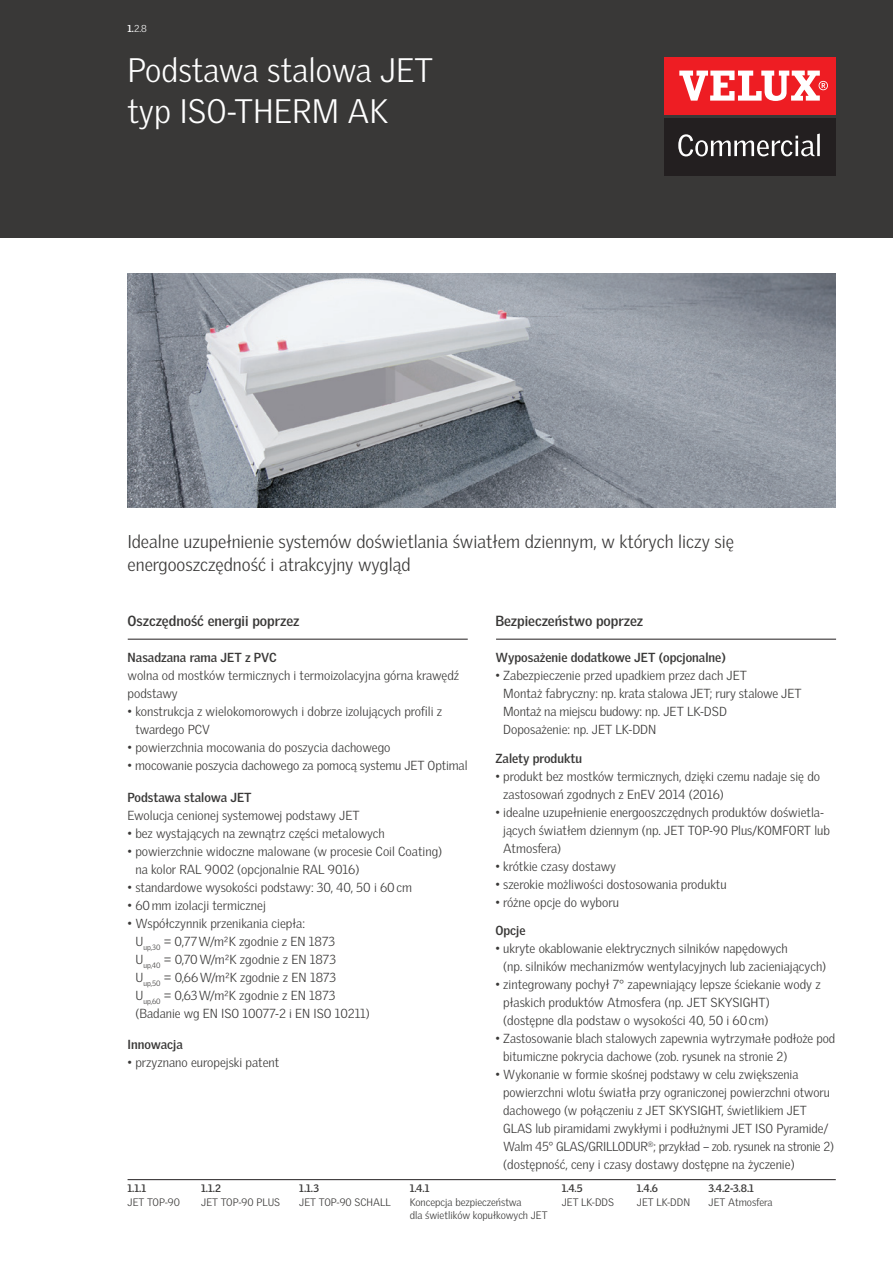
<style>
.page{position:relative;width:893px;height:1263px;background:#fff}
.page>*{position:absolute;margin:0;border:0;box-sizing:border-box;transform-origin:0 0}
.t1{font:300 33px/40.5px "Velux Gothic";color:#fff}
.t2{font:300 18px/23.2px "Velux Gothic";color:#393837}
.t3{font:700 14.25px "Velux Gothic";color:#393837}
.t4{font:300 12.75px/18px "Velux Gothic";color:#393837}
.t5{font:700 12.75px "Velux Gothic";color:#393837}
.t6{font:300 10.5px/13.5px "Velux Gothic";color:#393837}
.t7{font:700 10.5px "Velux Gothic";color:#393837}
.t8{font:300 9.75px "Velux Gothic";color:#fff}
.s1{font-weight:700}
</style>
<div class="page">
<img style="left:128px;top:273px;width:708px;height:234px">
<hr style="left:128px;top:639px;width:340px;height:1px;background:#231f20">
<hr style="left:496px;top:639px;width:340px;height:1px;background:#231f20">
<div style="left:0;top:0;width:892px;height:237px;background:#393837"></div>
<div style="left:665px;top:57px;width:171px;height:57px;background:#ee1d23"></div>
<svg style="left:679px;top:71px;width:149px;height:30px"></svg>
<div style="left:665px;top:118px;width:171px;height:57px;background:#231f20"></div>
<svg style="left:678px;top:134px;width:142px;height:22px"></svg>
<hr style="left:128px;top:1179px;width:708px;height:1px;background:#231f20">
<p class="t8" style="left:128px;top:23px;width:21px"><span class="s1">1.</span>2.8</p>
<h1 class="t1" style="left:128px;top:50px;width:307px">Podstawa stalowa JET typ ISO-THERM AK</h1>
<h2 class="t2" style="left:128px;top:529px;width:608px">Idealne uzupełnienie systemów doświetlania światłem dziennym, w których liczy się energooszczędność i atrakcyjny wygląd</h2>
<p class="t3" style="left:128px;top:612px;width:173px">Oszczędność energii poprzez</p>
<p class="t5" style="left:128px;top:650px;width:151px">Nasadzana rama JET z PVC</p>
<p class="t4" style="left:128px;top:666px;width:333px">wolna od mostków termicznych i termoizolacyjna górna krawędź podstawy</p>
<p class="t4" style="left:135px;top:702px;width:308px;text-indent:-8px">• konstrukcja z wielokomorowych i dobrze izolujących profili z twardego PCV</p>
<p class="t4" style="left:128px;top:738px;width:264px">• powierzchnia mocowania do poszycia dachowego</p>
<p class="t4" style="left:128px;top:756px;width:341px">• mocowanie poszycia dachowego za pomocą systemu JET Optimal</p>
<p class="t5" style="left:128px;top:789px;width:125px">Podstawa stalowa JET</p>
<p class="t4" style="left:128px;top:806px;width:234px">Ewolucja cenionej systemowej podstawy JET</p>
<p class="t4" style="left:128px;top:824px;width:259px">• bez wystających na zewnątrz części metalowych</p>
<p class="t4" style="left:135px;top:842px;width:308px;text-indent:-8px">• powierzchnie widoczne malowane (w procesie Coil Coating) na kolor RAL 9002 (opcjonalnie RAL 9016)</p>
<p class="t4" style="left:128px;top:878px;width:286px">• standardowe wysokości podstawy: 30, 40, 50 i 60 cm</p>
<p class="t4" style="left:128px;top:896px;width:140px">• 60 mm izolacji termicznej</p>
<p class="t4" style="left:135px;top:914px;width:236px;text-indent:-8px">• Współczynnik przenikania ciepła:<br>U<sub>up,30</sub> = 0,77 W/m²K zgodnie z EN 1873<br>U<sub>up,40</sub> = 0,70 W/m²K zgodnie z EN 1873<br>U<sub>up,50</sub> = 0,66 W/m²K zgodnie z EN 1873<br>U<sub>up,60</sub> = 0,63 W/m²K zgodnie z EN 1873 (Badanie wg EN ISO 10077-2 i EN ISO 10211)</p>
<p class="t5" style="left:128px;top:1037px;width:57px">Innowacja</p>
<p class="t4" style="left:128px;top:1053px;width:153px">• przyznano europejski patent</p>
<p class="t3" style="left:495px;top:613px;width:149px">Bezpieczeństwo poprzez</p>
<p class="t5" style="left:495px;top:650px;width:232px">Wyposażenie dodatkowe JET (opcjonalne)</p>
<p class="t4" style="left:503px;top:666px;width:300px;text-indent:-8px">• Zabezpieczenie przed upadkiem przez dach JET<br>Montaż fabryczny: np. krata stalowa JET; rury stalowe JET Montaż na miejscu budowy: np. JET LK-DSD<br>Doposażenie: np. JET LK-DDN</p>
<p class="t5" style="left:495px;top:750px;width:88px">Zalety produktu</p>
<p class="t4" style="left:503px;top:767px;width:318px;text-indent:-8px">• produkt bez mostków termicznych, dzięki czemu nadaje się do zastosowań zgodnych z EnEV 2014 (2016)</p>
<p class="t4" style="left:503px;top:803px;width:328px;text-indent:-8px">• idealne uzupełnienie energooszczędnych produktów doświetla&shy;jących światłem dziennym (np. JET TOP-90 Plus/KOMFORT lub<br>Atmosfera)</p>
<p class="t4" style="left:495px;top:857px;width:122px">• krótkie czasy dostawy</p>
<p class="t4" style="left:495px;top:875px;width:233px">• szerokie możliwości dostosowania produktu</p>
<p class="t4" style="left:495px;top:893px;width:125px">• różne opcje do wyboru</p>
<p class="t5" style="left:495px;top:923px;width:32px">Opcje</p>
<p class="t4" style="left:503px;top:939px;width:325px;text-indent:-8px">• ukryte okablowanie elektrycznych silników napędowych<br>(np. silników mechanizmów wentylacyjnych lub zacieniających)</p>
<p class="t4" style="left:503px;top:975px;width:319px;text-indent:-8px">• zintegrowany pochył 7° zapewniający lepsze ściekanie wody z płaskich produktów Atmosfera (np. JET SKYSIGHT) (dostępne dla podstaw o wysokości 40, 50 i 60 cm)</p>
<p class="t4" style="left:503px;top:1029px;width:334px;text-indent:-8px">• Zastosowanie blach stalowych zapewnia wytrzymałe podłoże pod bitumiczne pokrycia dachowe (zob. rysunek na stronie 2)</p>
<p class="t4" style="left:503px;top:1065px;width:332px;text-indent:-8px">• Wykonanie w formie skośnej podstawy w celu zwiększenia powierzchni wlotu światła przy ograniczonej powierzchni otworu dachowego (w połączeniu z JET SKYSIGHT, świetlikiem JET GLAS lub piramidami zwykłymi i podłużnymi JET ISO Pyramide/ Walm 45° GLAS/GRILLODUR<sup>®</sup>; przykład – zob. rysunek na stronie 2) (dostępność, ceny i czasy dostawy dostępne na życzenie)</p>
<p class="t7" style="left:128px;top:1182px;width:20px">1.1.1</p>
<p class="t6" style="left:128px;top:1195px;width:54px">JET TOP-90</p>
<p class="t7" style="left:201px;top:1182px;width:21px">1.1.2</p>
<p class="t6" style="left:201px;top:1195px;width:80px">JET TOP-90 PLUS</p>
<p class="t7" style="left:299px;top:1182px;width:21px">1.1.3</p>
<p class="t6" style="left:299px;top:1195px;width:93px">JET TOP-90 SCHALL</p>
<p class="t7" style="left:410px;top:1182px;width:21px">1.4.1</p>
<p class="t6" style="left:410px;top:1195px;width:139px">Koncepcja bezpieczeństwa<br>dla świetlików kopułkowych JET</p>
<p class="t7" style="left:562px;top:1182px;width:23px">1.4.5</p>
<p class="t6" style="left:562px;top:1195px;width:54px">JET LK-DDS</p>
<p class="t7" style="left:637px;top:1182px;width:23px">1.4.6</p>
<p class="t6" style="left:637px;top:1195px;width:55px">JET LK-DDN</p>
<p class="t7" style="left:709px;top:1182px;width:47px">3.4.2-3.8.1</p>
<p class="t6" style="left:709px;top:1195px;width:66px">JET Atmosfera</p>
</div>
